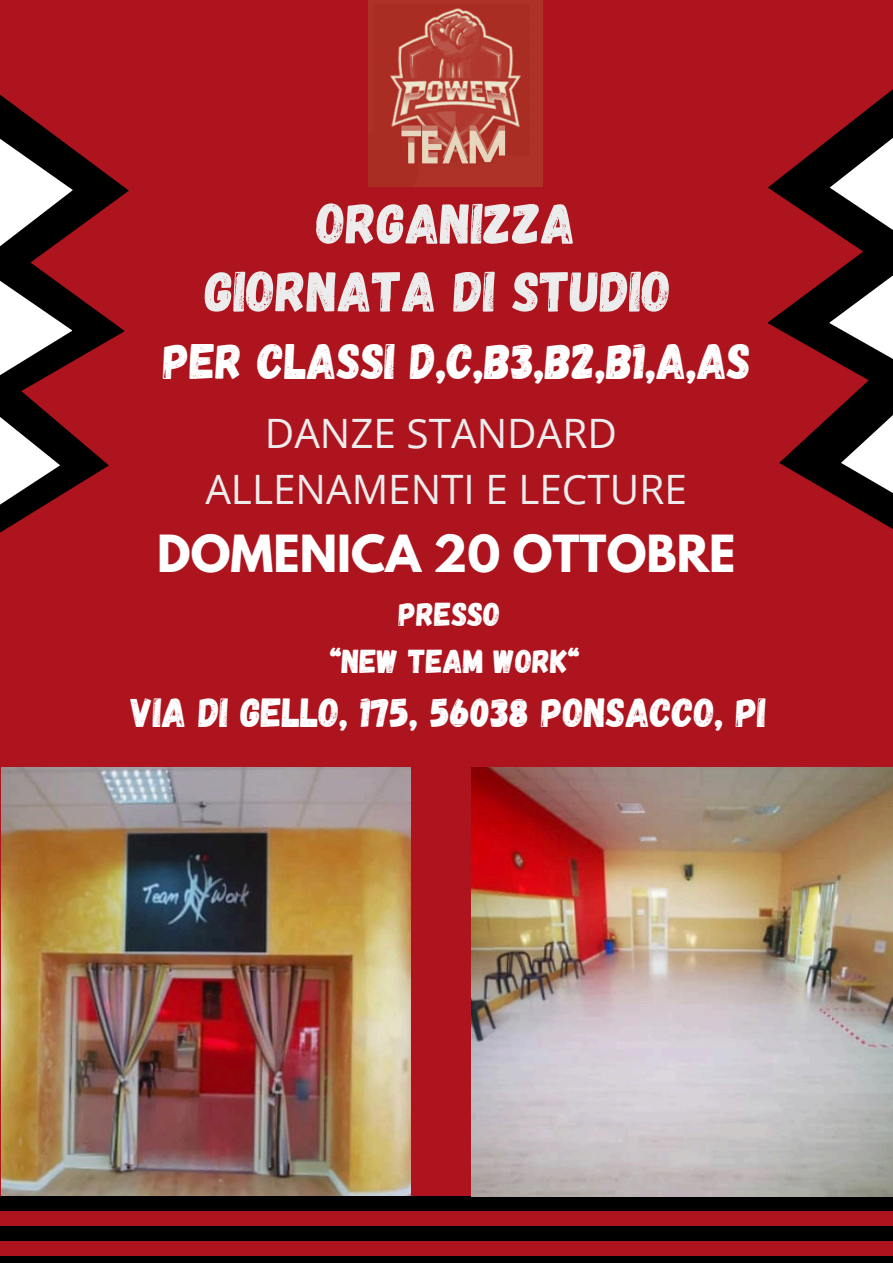
<style>
.page{position:relative;width:893px;height:1263px;background:#ae141e}
.page>*{position:absolute;margin:0;border:0;box-sizing:border-box;transform-origin:0 0}
.t1{font:57px "Gagalin";color:#edeced}
.t2{font:49.72px "Gagalin";color:#fff}
.t3{font:700 45.38px "League Spartan";color:#fff}
.t4{font:40.65px "Gagalin";color:#fff}
.t5{font:40.5px/56.2px "Open Sans";color:#edeced;text-align:center}
.t6{font:33.15px "Gagalin";color:#fff}
</style>
<div class="page">
<svg style="left:73px;top:149px;width:56px;height:339px"></svg>
<svg style="left:767px;top:139px;width:62px;height:353px"></svg>
<svg style="left:829px;top:89px;width:64px;height:440px"></svg>
<svg style="left:0;top:94px;width:73px;height:439px"></svg>
<img style="left:2px;top:768px;width:408px;height:428px">
<div style="left:0;top:1196px;width:326px;height:15px;background:#000"></div>
<div style="left:0;top:1226px;width:326px;height:14px;background:#000"></div>
<div style="left:0;top:1255px;width:326px;height:8px;background:#000"></div>
<div style="left:286px;top:1196px;width:356px;height:15px;background:#000"></div>
<div style="left:286px;top:1226px;width:356px;height:14px;background:#000"></div>
<div style="left:286px;top:1255px;width:356px;height:8px;background:#000"></div>
<div style="left:623px;top:1196px;width:270px;height:15px;background:#000"></div>
<div style="left:623px;top:1226px;width:270px;height:14px;background:#000"></div>
<div style="left:623px;top:1255px;width:270px;height:8px;background:#000"></div>
<img style="left:472px;top:768px;width:421px;height:428px">
<img style="left:368px;top:0;width:175px;height:187px">
<p class="t1" style="left:316px;top:186px;width:260px">ORGANIZZA</p>
<h4 class="t1" style="left:205px;top:254px;width:468px">GIORNATA DI STUDIO</h4>
<p class="t2" style="left:164px;top:329px;width:589px">PER CLASSI D,C,B3,B2,B1,A,AS</p>
<h3 class="t5" style="left:205px;top:404px;width:483px">DANZE STANDARD<br>ALLENAMENTI E LECTURE</h3>
<p class="t3" style="left:157px;top:531px;width:580px">DOMENICA 20 OTTOBRE</p>
<h2 class="t6" style="left:399px;top:593px;width:103px">PRESSO</h2>
<p class="t6" style="left:329px;top:639px;width:252px">“NEW TEAM WORK“</p>
<p class="t4" style="left:131px;top:686px;width:637px">VIA DI GELLO, 175, 56038 PONSACCO, PI</p>
</div>
